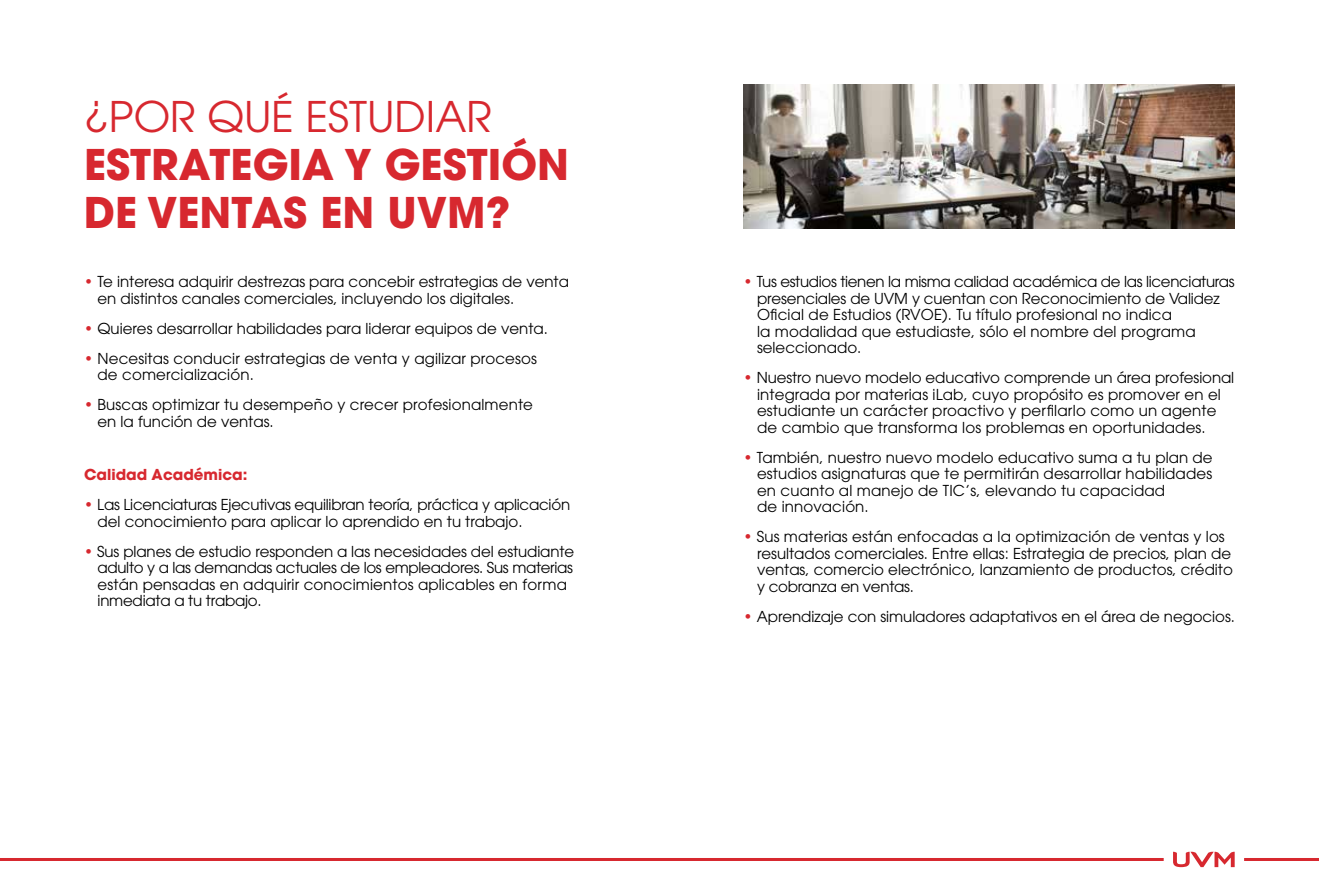
<style>
.page{position:relative;width:1319px;height:893px;background:#fff}
.page>*{position:absolute;margin:0;border:0;box-sizing:border-box;transform-origin:0 0}
.t1{font:700 42px/48px "ITC Avant Garde Std";color:#d7282f}
.t2{font:42px "ITC Avant Garde Pro";color:#d7282f}
.t3{font:15px/16.5px "ITC Avant Garde Pro";color:#000}
.t4{font:700 15px "ITC Avant Garde Pro";color:#d7282f}
.s1{color:#d7282f}
</style>
<div class="page">
<img style="left:743px;top:84px;width:491px;height:144px">
<svg style="left:1173px;top:852px;width:61px;height:15px"></svg>
<hr style="left:0;top:858px;width:1163px;height:3px;background:#d7282f">
<hr style="left:1243px;top:858px;width:75px;height:3px;background:#d7282f">
<h1 class="t2" style="left:84px;top:91px;width:409px">¿POR QUÉ ESTUDIAR</h1>
<h1 class="t1" style="left:84px;top:140px;width:486px">ESTRATEGIA Y GESTIÓN<br>DE VENTAS EN UVM?</h1>
<p class="t3" style="left:98px;top:273px;width:473px;text-indent:-14px"><span class="s1">•</span> Te interesa adquirir destrezas para concebir estrategias de venta en distintos canales comerciales, incluyendo los digitales.</p>
<p class="t3" style="left:84px;top:320px;width:465px"><span class="s1">•</span> Quieres desarrollar habilidades para liderar equipos de venta.</p>
<p class="t3" style="left:98px;top:350px;width:441px;text-indent:-14px"><span class="s1">•</span> Necesitas conducir estrategias de venta y agilizar procesos de comercialización.</p>
<p class="t3" style="left:98px;top:396px;width:437px;text-indent:-14px"><span class="s1">•</span> Buscas optimizar tu desempeño y crecer profesionalmente en la función de ventas.</p>
<p class="t4" style="left:84px;top:465px;width:165px">Calidad Académica:</p>
<p class="t3" style="left:98px;top:496px;width:474px;text-indent:-14px"><span class="s1">•</span> Las Licenciaturas Ejecutivas equilibran teoría, práctica y aplicación del conocimiento para aplicar lo aprendido en tu trabajo.</p>
<p class="t3" style="left:98px;top:543px;width:478px;text-indent:-14px"><span class="s1">•</span> Sus planes de estudio responden a las necesidades del estudiante adulto y a las demandas actuales de los empleadores. Sus materias están pensadas en adquirir conocimientos aplicables en forma inmediata a tu trabajo.</p>
<p class="t3" style="left:757px;top:273px;width:479px;text-indent:-14px"><span class="s1">•</span> Tus estudios tienen la misma calidad académica de las licenciaturas presenciales de UVM y cuentan con Reconocimiento de Validez Oficial de Estudios (RVOE). Tu título profesional no indica<br>la modalidad que estudiaste, sólo el nombre del programa seleccionado.</p>
<p class="t3" style="left:757px;top:369px;width:478px;text-indent:-14px"><span class="s1">•</span> Nuestro nuevo modelo educativo comprende un área profesional integrada por materias iLab, cuyo propósito es promover en el estudiante un carácter proactivo y perfilarlo como un agente de cambio que transforma los problemas en oportunidades.</p>
<p class="t3" style="left:757px;top:449px;width:457px;text-indent:-14px"><span class="s1">•</span> También, nuestro nuevo modelo educativo suma a tu plan de estudios asignaturas que te permitirán desarrollar habilidades en cuanto al manejo de TIC’s, elevando tu capacidad<br>de innovación.</p>
<p class="t3" style="left:757px;top:528px;width:477px;text-indent:-14px"><span class="s1">•</span> Sus materias están enfocadas a la optimización de ventas y los resultados comerciales. Entre ellas: Estrategia de precios, plan de ventas, comercio electrónico, lanzamiento de productos, crédito y cobranza en ventas.</p>
<p class="t3" style="left:743px;top:608px;width:493px"><span class="s1">•</span> Aprendizaje con simuladores adaptativos en el área de negocios.</p>
</div>
